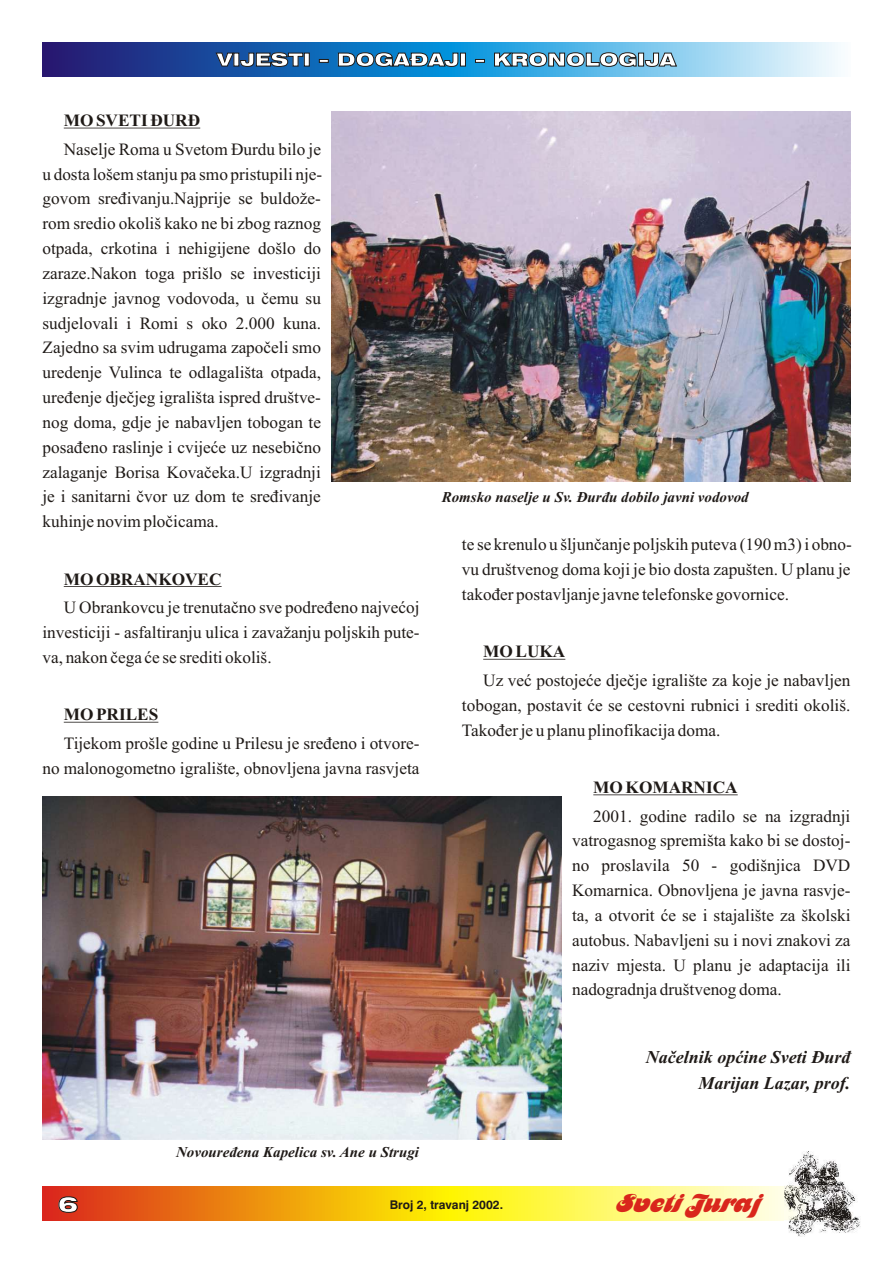
<style>
.page{position:relative;width:894px;height:1263px;background:#fff}
.page>*{position:absolute;margin:0;border:0;box-sizing:border-box;transform-origin:0 0}
.t1{font:27px "Motter Fem D";color:#d9261c}
.t2{font:21px "Swis 721 Blk Ex BT";color:#fff}
.t3{font:italic 700 18px/26px "Times New Roman";color:#1f1a17;text-align:right}
.t4{font:18px "Swis 721 Blk Ex BT";color:#fff}
.t5{font:17.25px/24.9px "Times New Roman";color:#1f1a17;text-align:justify}
.t6{font:700 17.25px "Times New Roman";color:#1f1a17}
.t7{font:italic 700 15px "Times New Roman";color:#1f1a17}
.t8{font:700 12px "Swis 721 BT";color:#1f1a17}
</style>
<div class="page">
<svg style="left:43px;top:43px;width:795px;height:34px;background:#458bc8"></svg>
<svg style="left:43px;top:1186px;width:741px;height:34px;background:#f4bd3c"></svg>
<img style="left:784px;top:1152px;width:76px;height:85px">
<hr style="left:64px;top:128px;width:136px;height:1px;background:#1f1a17">
<hr style="left:64px;top:586px;width:158px;height:1px;background:#1f1a17">
<hr style="left:64px;top:722px;width:94px;height:1px;background:#1f1a17">
<hr style="left:483px;top:659px;width:82px;height:1px;background:#1f1a17">
<hr style="left:593px;top:794px;width:145px;height:1px;background:#1f1a17">
<img style="left:332px;top:112px;width:518px;height:370px">
<img style="left:43px;top:796px;width:518px;height:344px">
<p class="t4" style="left:217px;top:52px;width:460px">VIJESTI – DOGAÐAJI – KRONOLOGIJA</p>
<p class="t6" style="left:64px;top:114px;width:138px">MO SVETI ÐURÐ</p>
<p class="t5" style="left:43px;top:138px;width:281px;text-indent:21px">Naselje Roma u Svetom Ðurdu bilo je u dosta lošem stanju pa smo pristupili nje&shy;govom sreðivanju.Najprije se buldože&shy;rom sredio okoliš kako ne bi zbog raznog otpada, crkotina i nehigijene došlo do zaraze.Nakon toga prišlo se investiciji izgradnje javnog vodovoda, u èemu su sudjelovali i Romi s oko 2.000 kuna.<br>Zajedno sa svim udrugama zapoèeli smo uredenje Vulinca te odlagališta otpada, ureðenje djeèjeg igrališta ispred društve&shy;nog doma, gdje je nabavljen tobogan te posaðeno raslinje i cvijeæe uz nesebièno zalaganje Borisa Kovaèeka.U izgradnji je i sanitarni èvor uz dom te sreðivanje kuhinje novim ploèicama.</p>
<p class="t6" style="left:64px;top:573px;width:159px">MO OBRANKOVEC</p>
<p class="t5" style="left:43px;top:597px;width:379px;text-indent:21px">U Obrankovcu je trenutaèno sve podreðeno najveæoj investiciji - asfaltiranju ulica i zavažanju poljskih pute&shy;va, nakon èega æe se srediti okoliš.</p>
<p class="t6" style="left:64px;top:709px;width:96px">MO PRILES</p>
<p class="t5" style="left:43px;top:732px;width:379px;text-align:right">Tijekom prošle godine u Prilesu je sreðeno i otvore&shy;no malonogometno igralište, obnovljena javna rasvjeta</p>
<p class="t7" style="left:176px;top:1147px;width:245px">Novoureðena Kapelica sv. Ane u Strugi</p>
<p class="t7" style="left:442px;top:492px;width:308px">Romsko naselje u Sv. Ðurðu dobilo javni vodovod</p>
<p class="t5" style="left:462px;top:534px;width:392px">te se krenulo u šljunèanje poljskih puteva (190 m3) i obno&shy;vu društvenog doma koji je bio dosta zapušten. U planu je</p>
<p class="t5" style="left:462px;top:583px;width:329px">takoðer postavljanje javne telefonske govornice.</p>
<p class="t6" style="left:483px;top:646px;width:84px">MO LUKA</p>
<p class="t5" style="left:462px;top:669px;width:390px;text-align:right">Uz veæ postojeæe djeèje igralište za koje je nabavljen tobogan, postavit æe se cestovni rubnici i srediti okoliš.</p>
<p class="t5" style="left:462px;top:719px;width:260px">Takoðer je u planu plinofikacija doma.</p>
<p class="t6" style="left:593px;top:781px;width:146px">MO KOMARNICA</p>
<p class="t5" style="left:572px;top:805px;width:280px;text-indent:21px">2001. godine radilo se na izgradnji vatrogasnog spremišta kako bi se dostoj&shy;no proslavila 50 - godišnjica DVD Komarnica. Obnovljena je javna rasvje&shy;ta, a otvorit æe se i stajalište za školski autobus. Nabavljeni su i novi znakovi za naziv mjesta. U planu je adaptacija ili nadogradnja društvenog doma.</p>
<p class="t3" style="left:646px;top:1046px;width:206px">Naèelnik opæine Sveti Ðurð<br>Marijan Lazar, prof.</p>
<p class="t2" style="left:58px;top:1196px;width:22px">6</p>
<p class="t8" style="left:390px;top:1200px;width:115px">Broj 2, travanj 2002.</p>
<h1 class="t1" style="left:617px;top:1191px;width:145px">Sveti Juraj</h1>
</div>
